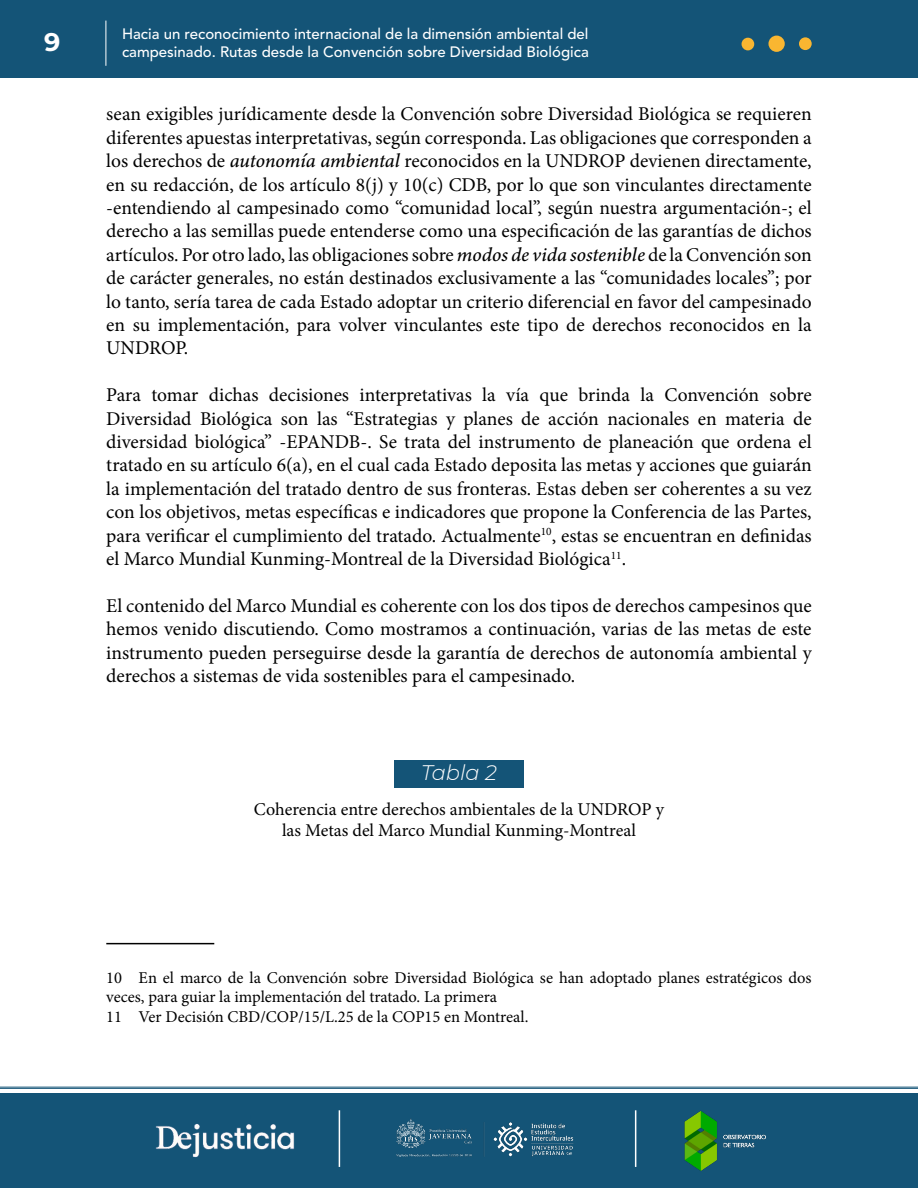
<style>
.page{position:relative;width:918px;height:1188px;background:#fff}
.page>*{position:absolute;margin:0;border:0;box-sizing:border-box;transform-origin:0 0}
.t1{font:700 25.5px "Montserrat";color:#fff}
.t2{font:italic 300 21px "Montserrat";color:#fff}
.t3{font:19.5px/23.4px "Minion Pro";color:#000;text-align:justify}
.t4{font:18px/21.6px "Minion Pro";color:#000;text-align:center}
.t5{font:16.5px/19.8px "Minion Pro";color:#000}
.t6{font:500 15px/18px "Avenir LT Std";color:#fff}
.s1{font-family:"Minion Variable Concept";font-style:italic}
</style>
<div class="page">
<div style="left:0;top:0;width:918px;height:78px;background:#145477"></div>
<div style="left:0;top:1094px;width:918px;height:94px;background:#145477"></div>
<hr style="left:635px;top:1110px;width:1px;height:57px;background:#fff">
<img style="left:684px;top:1110px;width:82px;height:61px">
<hr style="left:106px;top:21px;width:1px;height:45px;background:#fff">
<hr style="left:0;top:1087px;width:918px;height:1px;background:#145477">
<hr style="left:0;top:1088px;width:918px;height:1px;background:#145477">
<hr style="left:339px;top:1110px;width:1px;height:57px;background:#fff">
<hr style="left:106px;top:943px;width:108px;height:1px;background:#000">
<div style="left:394px;top:760px;width:130px;height:28px;background:#145477"></div>
<div style="left:742px;top:38px;width:12px;height:12px;background:#f9b631;border-radius:50%"></div>
<div style="left:799px;top:37px;width:13px;height:13px;background:#f9b631;border-radius:50%"></div>
<div style="left:768px;top:36px;width:17px;height:16px;background:#f9b631;border-radius:50%"></div>
<img style="left:396px;top:1118px;width:178px;height:39px">
<img style="left:155px;top:1124px;width:140px;height:34px">
<h1 class="t1" style="left:44px;top:24px;width:18px">9</h1>
<p class="t6" style="left:122px;top:25px;width:468px">Hacia un reconocimiento internacional de la dimensión ambiental del campesinado. Rutas desde la Convención sobre Diversidad Biológica</p>
<p class="t3" style="left:106px;top:103px;width:707px">sean exigibles jurídicamente desde la Convención sobre Diversidad Biológica se requieren diferentes apuestas interpretativas, según corresponda. Las obligaciones que corresponden a los derechos de <span class="s1">autonomía ambiental</span> reconocidos en la UNDROP devienen directamente, en su redacción, de los artículo 8(j) y 10(c) CDB, por lo que son vinculantes directamente -entendiendo al campesinado como “comunidad local”, según nuestra argumentación-; el derecho a las semillas puede entenderse como una especificación de las garantías de dichos artículos. Por otro lado, las obligaciones sobre <span class="s1">modos de vida sostenible</span> de la Convención son de carácter generales, no están destinados exclusivamente a las “comunidades locales”; por lo tanto, sería tarea de cada Estado adoptar un criterio diferencial en favor del campesinado en su implementación, para volver vinculantes este tipo de derechos reconocidos en la UNDROP.</p>
<p class="t3" style="left:106px;top:383px;width:707px">Para tomar dichas decisiones interpretativas la vía que brinda la Convención sobre Diversidad Biológica son las “Estrategias y planes de acción nacionales en materia de diversidad biológica” -EPANDB-. Se trata del instrumento de planeación que ordena el tratado en su artículo 6(a), en el cual cada Estado deposita las metas y acciones que guiarán la implementación del tratado dentro de sus fronteras. Estas deben ser coherentes a su vez con los objetivos, metas específicas e indicadores que propone la Conferencia de las Partes, para verificar el cumplimiento del tratado. Actualmente<sup>10</sup>, estas se encuentran en definidas el Marco Mundial Kunming-Montreal de la Diversidad Biológica<sup>11</sup>.</p>
<p class="t3" style="left:106px;top:594px;width:707px">El contenido del Marco Mundial es coherente con los dos tipos de derechos campesinos que hemos venido discutiendo. Como mostramos a continuación, varias de las metas de este instrumento pueden perseguirse desde la garantía de derechos de autonomía ambiental y derechos a sistemas de vida sostenibles para el campesinado.</p>
<p class="t2" style="left:421px;top:758px;width:77px">Tabla 2</p>
<p class="t4" style="left:254px;top:798px;width:412px">Coherencia entre derechos ambientales de la UNDROP y las Metas del Marco Mundial Kunming-Montreal</p>
<p class="t5" style="left:106px;top:967px;width:707px">10 En el marco de la Convención sobre Diversidad Biológica se han adoptado planes estratégicos dos veces, para guiar la implementación del tratado. La primera<br>11 Ver Decisión CBD/COP/15/L.25 de la COP15 en Montreal.</p>
</div>
